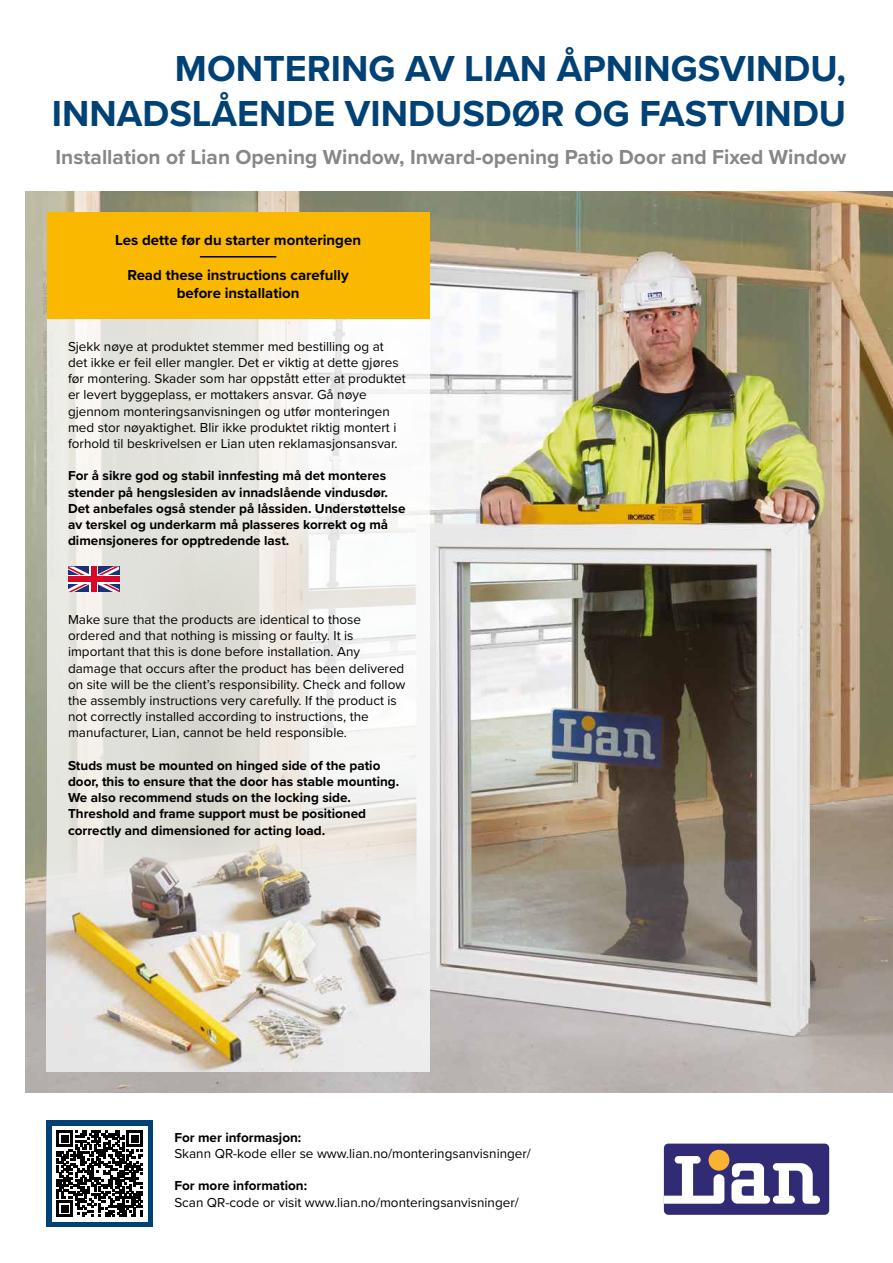
<style>
.page{position:relative;width:893px;height:1263px;background:#fff}
.page>*{position:absolute;margin:0;border:0;box-sizing:border-box;transform-origin:0 0}
.t1{font:700 37.5px/45px "Proxima Nova";color:#004176;text-align:right}
.t2{font:700 21px "Proxima Nova";color:#878787}
.t3{font:700 15px/18px "Proxima Nova";color:#000;text-align:center}
.t4{font:13.5px/16.2px "Proxima Nova";color:#000}
.t5{font:700 13.5px/16.2px "Proxima Nova";color:#000}
</style>
<div class="page">
<img style="left:26px;top:191px;width:867px;height:902px">
<svg style="left:47px;top:319px;width:382px;height:519px"></svg>
<img style="left:47px;top:838px;width:382px;height:233px">
<svg style="left:68px;top:566px;width:51px;height:26px"></svg>
<svg style="left:89px;top:566px;width:9px;height:26px"></svg>
<div style="left:68px;top:575px;width:51px;height:8px;background:#d70926"></div>
<div style="left:91px;top:566px;width:5px;height:26px;background:#d70926"></div>
<div style="left:47px;top:1120px;width:106px;height:107px;background:#004176"></div>
<div style="left:52px;top:1126px;width:96px;height:95px;background:#fff"></div>
<svg style="left:57px;top:1130px;width:86px;height:87px"></svg>
<div style="left:47px;top:213px;width:382px;height:106px;background:#fbb800"></div>
<hr style="left:200px;top:256px;width:76px;height:1px;background:#000">
<div style="left:664px;top:1143px;width:165px;height:72px;background:#312a74;border-radius:5px"></div>
<div style="left:708px;top:1150px;width:21px;height:21px;background:#f9b234;border-radius:50%"></div>
<svg style="left:731px;top:1163px;width:89px;height:41px"></svg>
<svg style="left:664px;top:1156px;width:60px;height:48px"></svg>
<h1 class="t1" style="left:52px;top:45px;width:796px">MONTERING AV LIAN ÅPNINGSVINDU,<br>INNADSLÅENDE VINDUSDØR OG FASTVINDU</h1>
<h2 class="t2" style="left:56px;top:141px;width:792px">Installation of Lian Opening Window, Inward-opening Patio Door and Fixed Window</h2>
<p class="t3" style="left:115px;top:231px;width:247px">Les dette før du starter monteringen</p>
<p class="t3" style="left:127px;top:266px;width:223px">Read these instructions carefully before installation</p>
<p class="t4" style="left:68px;top:338px;width:339px">Sjekk nøye at produktet stemmer med bestilling og at det ikke er feil eller mangler. Det er viktig at dette gjøres før montering. Skader som har oppstått etter at produktet er levert byggeplass, er mottakers ansvar. Gå nøye gjennom monteringsanvisningen og utfør monteringen med stor nøyaktighet. Blir ikke produktet riktig montert i forhold til beskrivelsen er Lian uten reklamasjonsansvar.</p>
<p class="t5" style="left:68px;top:468px;width:339px">For å sikre god og stabil innfesting må det monteres stender på hengslesiden av innadslående vindusdør.<br>Det anbefales også stender på låssiden. Understøttelse av terskel og underkarm må plasseres korrekt og må dimensjoneres for opptredende last.</p>
<p class="t4" style="left:68px;top:611px;width:339px">Make sure that the products are identical to those ordered and that nothing is missing or faulty. It is important that this is done before installation. Any damage that occurs after the product has been delivered on site will be the client’s responsibility. Check and follow the assembly instructions very carefully. If the product is not correctly installed according to instructions, the manufacturer, Lian, cannot be held responsible.</p>
<p class="t5" style="left:68px;top:757px;width:333px">Studs must be mounted on hinged side of the patio door, this to ensure that the door has stable mounting.<br>We also recommend studs on the locking side.<br>Threshold and frame support must be positioned correctly and dimensioned for acting load.</p>
<p class="t5" style="left:174px;top:1129px;width:128px">For mer informasjon:</p>
<p class="t4" style="left:174px;top:1145px;width:358px">Skann QR-kode eller se www.lian.no/monteringsanvisninger/</p>
<p class="t5" style="left:174px;top:1177px;width:134px">For more information:</p>
<p class="t4" style="left:174px;top:1193px;width:346px">Scan QR-code or visit www.lian.no/monteringsanvisninger/</p>
</div>
